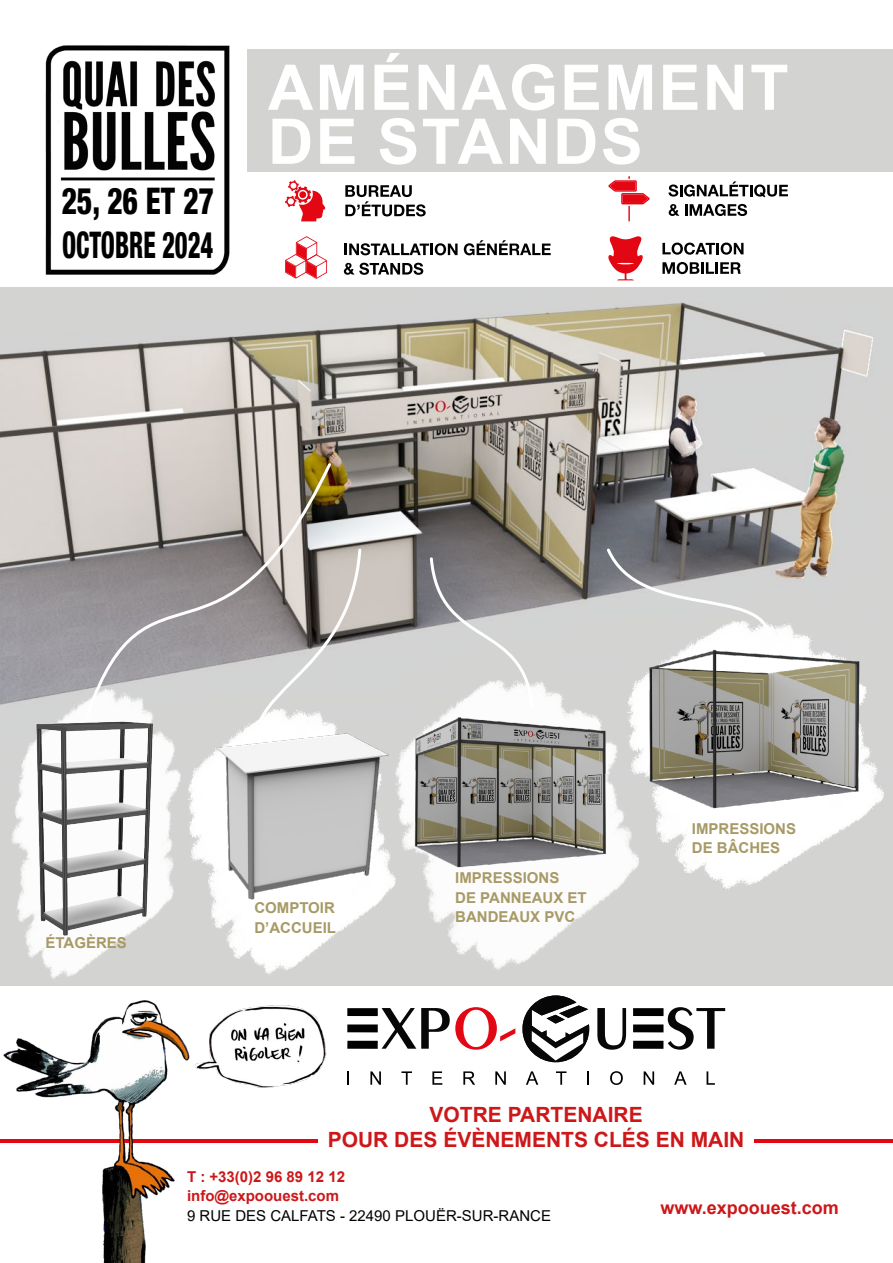
<style>
.page{position:relative;width:893px;height:1263px;background:#fff}
.page>*{position:absolute;margin:0;border:0;box-sizing:border-box;transform-origin:0 0}
.t1{font:700 63px/54px "Arial";letter-spacing:.03em;color:#fff}
.t2{font:800 condensed 36.9px/44.2px "Helvetica Neue LT Std";color:#000;scale:.81 1}
.t3{font:700 21px/25.2px "Arial";color:#cd1719;text-align:center}
.t4{font:700 18px "Arial";color:#cd1719}
.t5{font:700 15px/19.5px "Arial";color:#a79a66}
.t6{font:15px "Arial";color:#000}
.t7{font:700 15px/19.5px "Arial";color:#cd1719}
</style>
<div class="page">
<div style="left:247px;top:49px;width:646px;height:123px;background:#d3d3d1"></div>
<div style="left:0;top:287px;width:893px;height:699px;background:#d3d3d1"></div>
<img style="left:0;top:302px;width:873px;height:353px">
<img style="left:584px;top:606px;width:300px;height:284px">
<img style="left:0;top:655px;width:98px;height:324px">
<img style="left:171px;top:741px;width:178px;height:234px">
<img style="left:349px;top:655px;width:331px;height:315px">
<svg style="left:608px;top:236px;width:35px;height:44px"></svg>
<svg style="left:662px;top:243px;width:81px;height:12px"></svg>
<svg style="left:662px;top:262px;width:79px;height:12px"></svg>
<svg style="left:608px;top:176px;width:41px;height:45px"></svg>
<svg style="left:668px;top:181px;width:120px;height:16px"></svg>
<svg style="left:669px;top:204px;width:10px;height:12px"></svg>
<svg style="left:685px;top:204px;width:62px;height:12px"></svg>
<svg style="left:285px;top:236px;width:42px;height:43px"></svg>
<svg style="left:344px;top:243px;width:114px;height:12px"></svg>
<svg style="left:464px;top:240px;width:87px;height:15px"></svg>
<svg style="left:344px;top:263px;width:79px;height:12px"></svg>
<svg style="left:285px;top:180px;width:40px;height:41px"></svg>
<div style="left:299px;top:191px;width:7px;height:7px;background:#e30613;border-radius:50%"></div>
<svg style="left:345px;top:185px;width:81px;height:31px"></svg>
<svg style="left:597px;top:1008px;width:29px;height:42px"></svg>
<svg style="left:347px;top:1007px;width:168px;height:43px"></svg>
<div style="left:347px;top:1024px;width:31px;height:8px;background:#000"></div>
<svg style="left:633px;top:1007px;width:92px;height:43px"></svg>
<div style="left:633px;top:1024px;width:30px;height:8px;background:#000"></div>
<svg style="left:347px;top:1071px;width:2px;height:14px"></svg>
<svg style="left:370px;top:1071px;width:11px;height:14px"></svg>
<svg style="left:401px;top:1071px;width:11px;height:14px"></svg>
<svg style="left:432px;top:1071px;width:10px;height:14px"></svg>
<svg style="left:463px;top:1071px;width:12px;height:14px"></svg>
<svg style="left:495px;top:1071px;width:11px;height:14px"></svg>
<svg style="left:526px;top:1071px;width:12px;height:14px"></svg>
<svg style="left:556px;top:1071px;width:10px;height:14px"></svg>
<svg style="left:587px;top:1071px;width:2px;height:14px"></svg>
<svg style="left:610px;top:1071px;width:13px;height:14px"></svg>
<svg style="left:644px;top:1071px;width:10px;height:14px"></svg>
<svg style="left:674px;top:1071px;width:13px;height:14px"></svg>
<svg style="left:707px;top:1071px;width:8px;height:14px"></svg>
<svg style="left:522px;top:995px;width:67px;height:67px"></svg>
<hr style="left:0;top:1140px;width:317px;height:3px;background:#e30613">
<hr style="left:754px;top:1140px;width:139px;height:3px;background:#e30613">
<img style="left:45px;top:45px;width:185px;height:230px">
<img style="left:0;top:1000px;width:202px;height:263px">
<svg style="left:84px;top:461px;width:250px;height:242px"></svg>
<svg style="left:230px;top:547px;width:133px;height:162px"></svg>
<svg style="left:428px;top:555px;width:107px;height:153px"></svg>
<svg style="left:604px;top:546px;width:169px;height:94px"></svg>
<img style="left:187px;top:1000px;width:140px;height:101px">
<img style="left:402px;top:708px;width:226px;height:169px">
<img style="left:640px;top:644px;width:229px;height:169px">
<img style="left:16px;top:703px;width:155px;height:254px">
<img style="left:206px;top:709px;width:184px;height:205px">
<h2 class="t2" style="left:61px;top:178px;width:190px">25, 26 ET 27<br>OCTOBRE 2024</h2>
<h1 class="t1" style="left:268px;top:61px;width:522px">AMÉNAGEMENT<br>DE STANDS</h1>
<p class="t5" style="left:46px;top:933px;width:83px">ÉTAGÈRES</p>
<p class="t5" style="left:254px;top:898px;width:83px">COMPTOIR<br>D’ACCUEIL</p>
<p class="t5" style="left:455px;top:868px;width:133px">IMPRESSIONS<br>DE PANNEAUX ET<br>BANDEAUX PVC</p>
<p class="t5" style="left:692px;top:819px;width:106px">IMPRESSIONS<br>DE BÂCHES</p>
<h3 class="t3" style="left:328px;top:1102px;width:418px">VOTRE PARTENAIRE<br>POUR DES ÉVÈNEMENTS CLÉS EN MAIN</h3>
<p class="t7" style="left:187px;top:1167px;width:160px">T : +33(0)2 96 89 12 12 info@expoouest.com</p>
<p class="t6" style="left:187px;top:1205px;width:365px">9 RUE DES CALFATS - 22490 PLOUËR-SUR-RANCE</p>
<p class="t4" style="left:661px;top:1195px;width:180px">www.expoouest.com</p>
</div>
